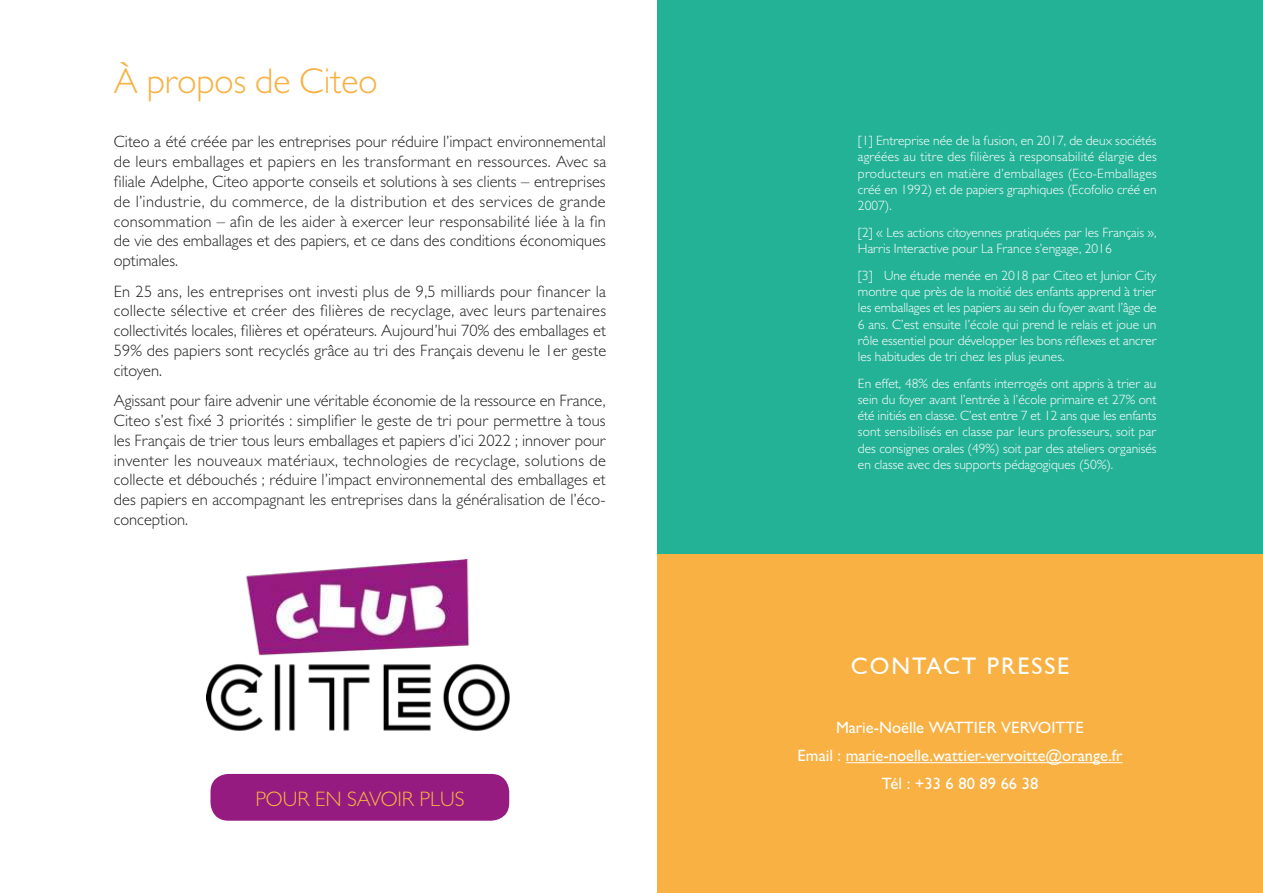
<style>
.page{position:relative;width:1263px;height:893px;background:#fff}
.page>*{position:absolute;margin:0;border:0;box-sizing:border-box;transform-origin:0 0}
.t1{font:300 36px "Gill Sans";color:#f8b142}
.t2{font:24px "Gill Sans";letter-spacing:.08em;color:#fff}
.t3{font:300 21px "Gill Sans";color:#f8b142}
.t4{font:300 16.5px/19.8px "Gill Sans";color:#222;text-align:justify}
.t5{font:500 16.5px/28.3px "Gill Sans";color:#fff;text-align:center}
.t6{font:300 13.5px/16.2px "Gill Sans";color:#fff;text-align:justify}
</style>
<div class="page">
<div style="left:210px;top:774px;width:299px;height:47px;background:#951b81;border-radius:18px"></div>
<img style="left:206px;top:560px;width:304px;height:171px">
<div style="left:657px;top:0;width:606px;height:554px;background:#24b297"></div>
<div style="left:657px;top:554px;width:606px;height:339px;background:#f8b142"></div>
<hr style="left:846px;top:762px;width:276px;height:1px;background:#fff">
<h1 class="t1" style="left:114px;top:62px;width:265px">À propos de Citeo</h1>
<p class="t4" style="left:114px;top:132px;width:494px">Citeo a été créée par les entreprises pour réduire l’impact environnemental de leurs emballages et papiers en les transformant en ressources. Avec sa filiale Adelphe, Citeo apporte conseils et solutions à ses clients – entreprises de l’industrie, du commerce, de la distribution et des services de grande consommation – afin de les aider à exercer leur responsabilité liée à la fin de vie des emballages et des papiers, et ce dans des conditions économiques optimales.</p>
<p class="t4" style="left:114px;top:281px;width:494px">En 25 ans, les entreprises ont investi plus de 9,5 milliards pour financer la collecte sélective et créer des filières de recyclage, avec leurs partenaires collectivités locales, filières et opérateurs. Aujourd’hui 70% des emballages et 59% des papiers sont recyclés grâce au tri des Français devenu le 1er geste citoyen.</p>
<p class="t4" style="left:114px;top:391px;width:494px">Agissant pour faire advenir une véritable économie de la ressource en France, Citeo s’est fixé 3 priorités : simplifier le geste de tri pour permettre à tous les Français de trier tous leurs emballages et papiers d’ici 2022 ; innover pour inventer les nouveaux matériaux, technologies de recyclage, solutions de collecte et débouchés ; réduire l’impact environnemental des emballages et des papiers en accompagnant les entreprises dans la généralisation de l’éco&shy;conception.</p>
<p class="t3" style="left:255px;top:788px;width:210px">POUR EN SAVOIR PLUS</p>
<p class="t6" style="left:858px;top:133px;width:300px">[1] Entreprise née de la fusion, en 2017, de deux sociétés agréées au titre des filières à responsabilité élargie des producteurs en matière d’emballages (Eco-Emballages créé en 1992) et de papiers graphiques (Ecofolio créé en 2007).</p>
<p class="t6" style="left:858px;top:225px;width:300px">[2] « Les actions citoyennes pratiquées par les Français »,<br>Harris Interactive pour La France s’engage, 2016</p>
<p class="t6" style="left:858px;top:268px;width:300px">[3] Une étude menée en 2018 par Citeo et Junior City montre que près de la moitié des enfants apprend à trier les emballages et les papiers au sein du foyer avant l’âge de 6 ans. C’est ensuite l’école qui prend le relais et joue un rôle essentiel pour développer les bons réflexes et ancrer les habitudes de tri chez les plus jeunes.</p>
<p class="t6" style="left:858px;top:375px;width:300px">En effet, 48% des enfants interrogés ont appris à trier au sein du foyer avant l’entrée à l’école primaire et 27% ont été initiés en classe. C’est entre 7 et 12 ans que les enfants sont sensibilisés en classe par leurs professeurs, soit par des consignes orales (49%) soit par des ateliers organisés en classe avec des supports pédagogiques (50%).</p>
<h2 class="t2" style="left:851px;top:653px;width:220px">CONTACT PRESSE</h2>
<p class="t5" style="left:797px;top:715px;width:327px">Marie-Noëlle WATTIER VERVOITTE<br>Email : marie-noelle.wattier-vervoitte@orange.fr<br>Tél : +33 6 80 89 66 38</p>
</div>
